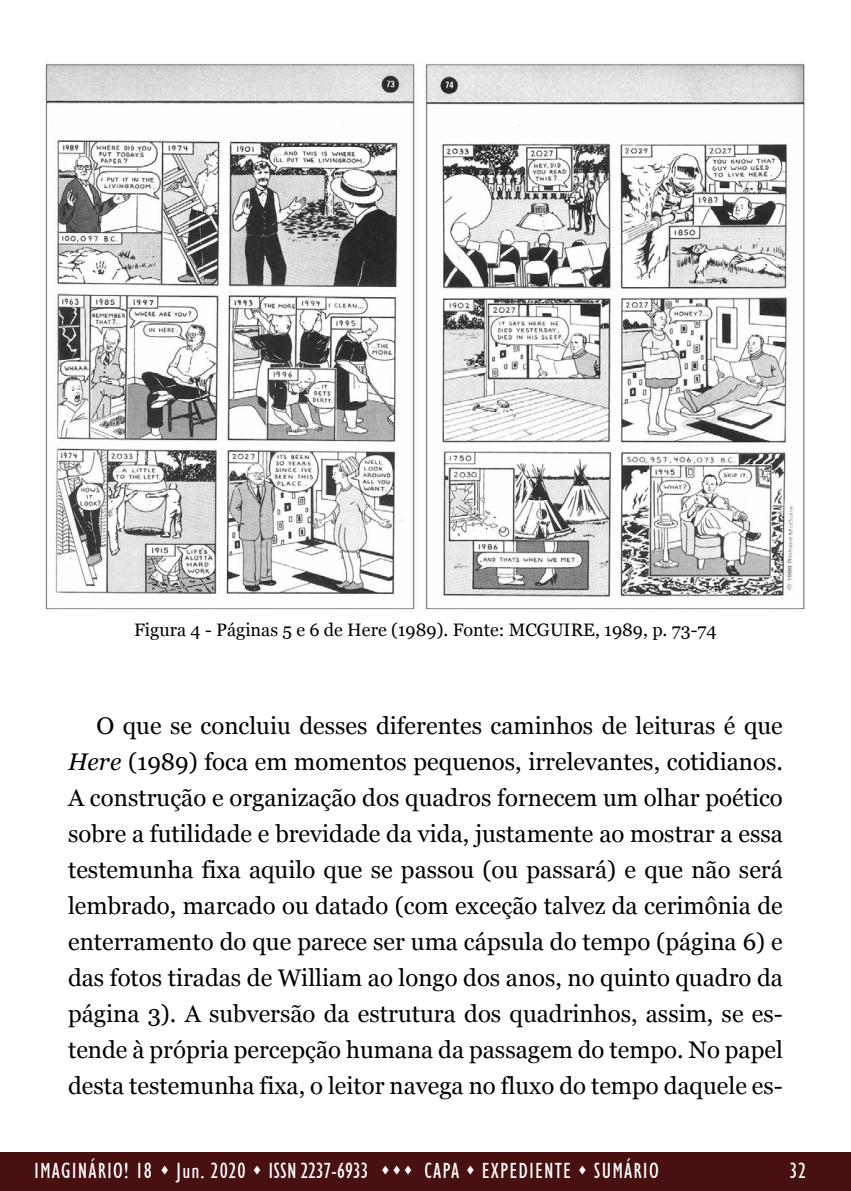
<style>
.page{position:relative;width:851px;height:1191px;background:#fff}
.page>*{position:absolute;margin:0;border:0;box-sizing:border-box;transform-origin:0 0}
.t1{font:24px/36px "Georgia";color:#000;text-align:justify}
.t2{font:condensed 22px "Humanist 521 BT";letter-spacing:.05em;color:#fff}
.t3{font:18px "Georgia";color:#000}
.s1{font-style:italic}
</style>
<div class="page">
<div style="left:0;top:1152px;width:850px;height:39px;background:#481010"></div>
<img style="left:45px;top:63px;width:760px;height:547px">
<p class="t3" style="left:134px;top:619px;width:584px">Figura 4 - Páginas 5 e 6 de Here (1989). Fonte: MCGUIRE, 1989, p. 73-74</p>
<p class="t1" style="left:68px;top:708px;width:716px;text-indent:28px">O que se concluiu desses diferentes caminhos de leituras é que <span class="s1">Here</span> (1989) foca em momentos pequenos, irrelevantes, cotidianos.<br>A construção e organização dos quadros fornecem um olhar poético sobre a futilidade e brevidade da vida, justamente ao mostrar a essa testemunha fixa aquilo que se passou (ou passará) e que não será lembrado, marcado ou datado (com exceção talvez da cerimônia de enterramento do que parece ser uma cápsula do tempo (página 6) e das fotos tiradas de William ao longo dos anos, no quinto quadro da página 3). A subversão da estrutura dos quadrinhos, assim, se es&shy;tende à própria percepção humana da passagem do tempo. No papel desta testemunha fixa, o leitor navega no fluxo do tempo daquele es-</p>
<p class="t2" style="left:34px;top:1158px;width:626px">IMAGINÁRIO! 18 ▲ Jun. 2020 ▲ ISSN 2237-6933 ▲▲▲ CAPA ▲ EXPEDIENTE ▲ SUMÁRIO</p>
<p class="t2" style="left:789px;top:1157px;width:18px">32</p>
</div>
